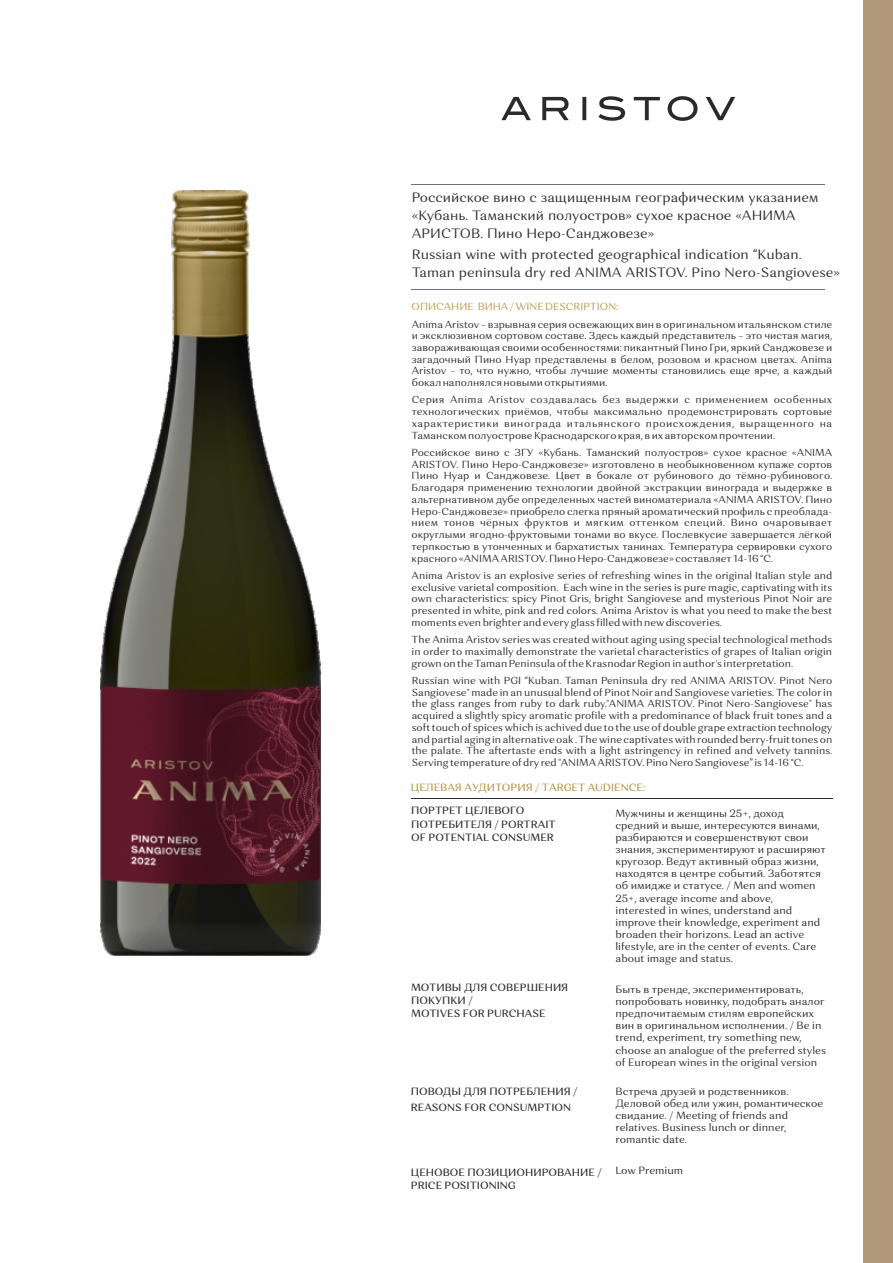
<style>
.page{position:relative;width:893px;height:1263px;background:#fff}
.page>*{position:absolute;margin:0;border:0;box-sizing:border-box;transform-origin:0 0}
.t1{font:13.5px/17.5px "Orchidea Pro";color:#2b2a29}
.t2{font:10.5px/12px "Orchidea Pro";color:#2b2a29}
.t3{font:500 10.5px/13.5px "Orchidea Pro";color:#2b2a29}
.t4{font:500 10.5px "Orchidea Pro";color:#bb9546}
.t5{font:10.2px/11.7px "Orchidea Pro";color:#2b2a29;text-align:justify}
.t6{font:10.2px "Orchidea Pro";color:#bb9546}
</style>
<div class="page">
<hr style="left:412px;top:184px;width:413px;height:1px;background:#727271">
<hr style="left:412px;top:289px;width:413px;height:1px;background:#727271">
<hr style="left:412px;top:798px;width:421px;height:1px;background:#2b2a29">
<div style="left:863px;top:0;width:30px;height:1263px;background:#af9778"></div>
<svg style="left:501px;top:96px;width:234px;height:25px"></svg>
<img style="left:101px;top:190px;width:220px;height:766px">
<h1 class="t1" style="left:412px;top:190px;width:408px">Российское вино c защищенным географическим указанием «Кубань. Таманский полуостров» сухое красное «АНИМА<br>АРИСТОВ. Пино Неро-Санджовезе»</h1>
<h1 class="t1" style="left:412px;top:247px;width:430px">Russian wine with protected geographical indication “Kuban.<br>Taman peninsula dry red ANIMA ARISTOV. Pino Nero-Sangiovese»</h1>
<p class="t6" style="left:412px;top:302px;width:208px">ОПИСАНИЕ ВИНА / WINE DESCRIPTION:</p>
<p class="t5" style="left:412px;top:319px;width:422px">Anima Aristov – взрывная серия освежающих вин в оригинальном итальянском стиле и эксклюзивном сортовом составе. Здесь каждый представитель – это чистая магия, завораживающая своими особенностями: пикантный Пино Гри, яркий Санджовезе и загадочный Пино Нуар представлены в белом, розовом и красном цветах. Anima Aristov – то, что нужно, чтобы лучшие моменты становились еще ярче, а каждый бокал наполнялся новыми открытиями.</p>
<p class="t5" style="left:412px;top:395px;width:422px">Серия Anima Aristov создавалась без выдержки с применением особенных технологических приёмов, чтобы максимально продемонстрировать сортовые характеристики винограда итальянского происхождения, выращенного на Таманском полуострове Краснодарского края, в их авторском прочтении.</p>
<p class="t5" style="left:412px;top:447px;width:422px">Российское вино c ЗГУ «Кубань. Таманский полуостров» сухое красное «ANIMA ARISTOV. Пино Неро-Санджовезе» изготовлено в необыкновенном купаже сортов Пино Нуар и Санджовезе. Цвет в бокале от рубинового до тёмно-рубинового.<br>Благодаря применению технологии двойной экстракции винограда и выдержке в альтернативном дубе определенных частей виноматериала «ANIMA ARISTOV. Пино Неро-Санджовезе» приобрело слегка пряный ароматический профиль с преоблада&shy;нием тонов чёрных фруктов и мягким оттенком специй. Вино очаровывает округлыми ягодно-фруктовыми тонами во вкусе. Послевкусие завершается лёгкой терпкостью в утонченных и бархатистых танинах. Температура сервировки сухого красного «ANIMA ARISTOV. Пино Неро-Санджовезе» составляет 14-16 °C.</p>
<p class="t5" style="left:412px;top:570px;width:422px">Anima Aristov is an explosive series of refreshing wines in the original Italian style and exclusive varietal composition. Each wine in the series is pure magic, captivating with its own characteristics: spicy Pinot Gris, bright Sangiovese and mysterious Pinot Noir are presented in white, pink and red colors. Anima Aristov is what you need to make the best moments even brighter and every glass filled with new discoveries.</p>
<p class="t5" style="left:412px;top:635px;width:422px">The Anima Aristov series was created without aging using special technological methods in order to maximally demonstrate the varietal characteristics of grapes of Italian origin grown on the Taman Peninsula of the Krasnodar Region in author's interpretation.</p>
<p class="t5" style="left:412px;top:675px;width:422px">Russian wine with PGI “Kuban. Taman Peninsula dry red ANIMA ARISTOV. Pinot Nero Sangiovese" made in an unusual blend of Pinot Noir and Sangiovese varieties. The color in the glass ranges from ruby to dark ruby."ANIMA ARISTOV. Pinot Nero-Sangiovese" has acquired a slightly spicy aromatic profile with a predominance of black fruit tones and a soft touch of spices which is achived due to the use of double grape extraction technology and partial aging in alternative oak . The wine captivates with rounded berry-fruit tones on the palate. The aftertaste ends with a light astringency in refined and velvety tannins.<br>Serving temperature of dry red "ANIMA ARISTOV. Pino Nero Sangiovese” is 14-16 °C.</p>
<p class="t4" style="left:411px;top:783px;width:236px">ЦЕЛЕВАЯ АУДИТОРИЯ / TARGET AUDIENCE:</p>
<p class="t3" style="left:411px;top:805px;width:146px">ПОРТРЕТ ЦЕЛЕВОГО<br>ПОТРЕБИТЕЛЯ / PORTRAIT<br>OF POTENTIAL CONSUMER</p>
<p class="t2" style="left:615px;top:808px;width:212px">Мужчины и женщины 25+, доход средний и выше, интересуются винами, разбираются и совершенствуют свои знания, экспериментируют и расширяют кругозор. Ведут активный образ жизни, находятся в центре событий. Заботятся об имидже и статусе. / Men and women 25+, average income and above, interested in wines, understand and improve their knowledge, experiment and broaden their horizons. Lead an active lifestyle, are in the center of events. Care about image and status.</p>
<p class="t2" style="left:615px;top:984px;width:212px">Быть в тренде, экспериментировать, попробовать новинку, подобрать аналог предпочитаемым стилям европейских вин в оригинальном исполнении. / Be in trend, experiment, try something new, choose an analogue of the preferred styles of European wines in the original version</p>
<p class="t2" style="left:615px;top:1086px;width:209px">Встреча друзей и родственников.<br>Деловой обед или ужин, романтическое свидание. / Meeting of friends and relatives. Business lunch or dinner, romantic date.</p>
<p class="t2" style="left:615px;top:1166px;width:69px">Low Premium</p>
<p class="t3" style="left:411px;top:981px;width:159px">МОТИВЫ ДЛЯ СОВЕРШЕНИЯ<br>ПОКУПКИ /<br>MOTIVES FOR PURCHASE</p>
<p class="t3" style="left:411px;top:1083px;width:168px;line-height:16.6px">ПОВОДЫ ДЛЯ ПОТРЕБЛЕНИЯ /<br>REASONS FOR CONSUMPTION</p>
<p class="t3" style="left:411px;top:1166px;width:192px">ЦЕНОВОЕ ПОЗИЦИОНИРОВАНИЕ /<br>PRICE POSITIONING</p>
</div>
